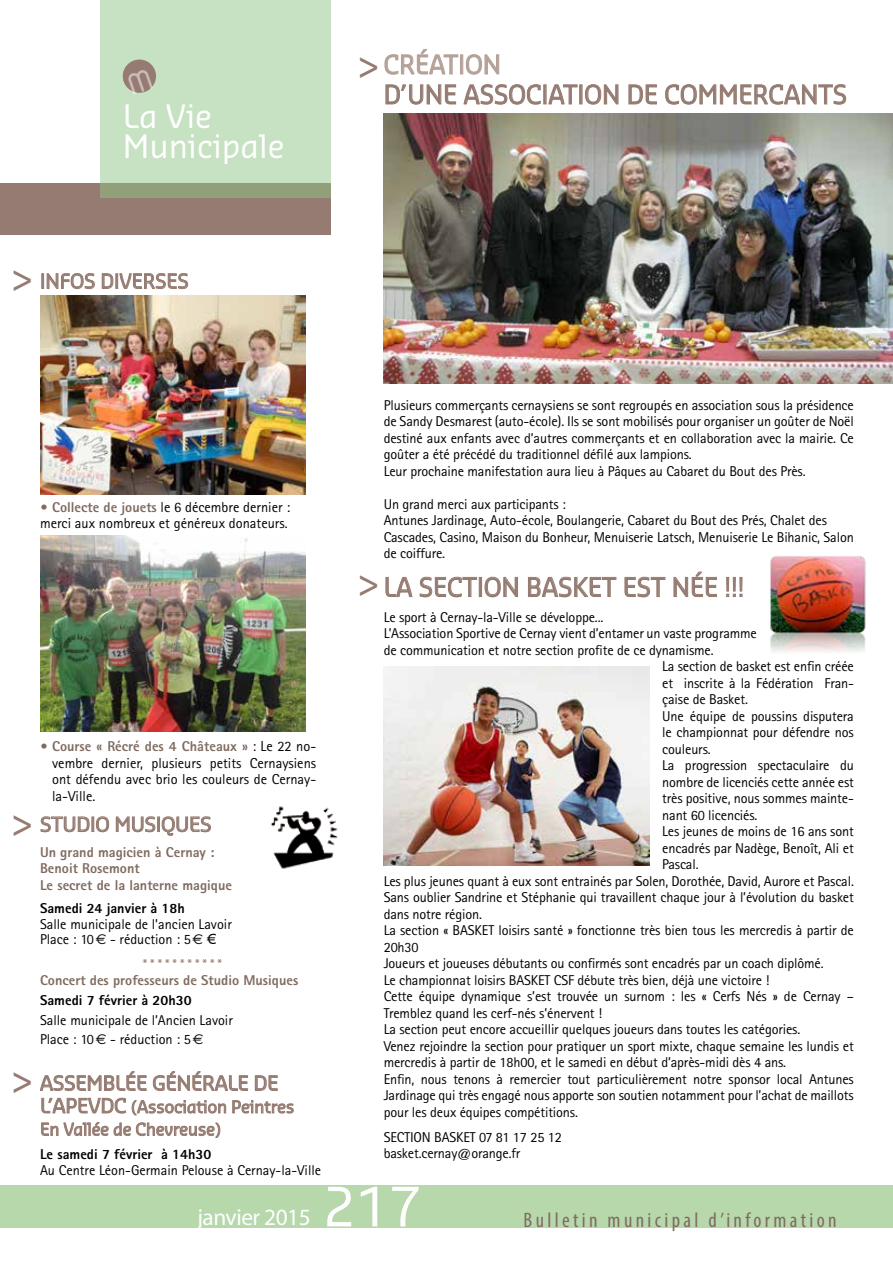
<style>
.page{position:relative;width:893px;height:1263px;background:#fff}
.page>*{position:absolute;margin:0;border:0;box-sizing:border-box;transform-origin:0 0}
.t1{font:52.8px "Sansa";color:#fff}
.t2{font:39px "Sansa";color:#957b71}
.t3{font:31.5px/30px "Sansa";color:#fff}
.t4{font:25.5px "Sansa";color:#957b71;scale:.95 1}
.t5{font:25.5px "Sansa";color:#b4a198;scale:.95 1}
.t6{font:23.4px "Myriad Pro";letter-spacing:-.02em;color:#fff}
.t7{font:condensed 21px "Myriad Pro";letter-spacing:.16em;color:#806b61}
.t8{font:19.5px "Sansa";letter-spacing:-.01em;color:#957b71}
.t9{font:16.5px/22.5px "Sansa";letter-spacing:-.01em;color:#957b71}
.t10{font:14.4px/16.5px "Rotis Sans Serif";color:#000}
.t11{font:14.25px/16.5px "Rotis Sans Serif";letter-spacing:-.01em;color:#000}
.t12{font:800 14.25px/16.5px "Rotis Sans Serif";color:#806b61}
.t13{font:800 14.25px "Rotis Sans Serif";color:#000}
.t14{font:14.25px "Rotis Sans Serif";color:#957b71}
.s1{font-weight:800;font-size:14.25px;color:#806b61}
.s2{font-weight:400;font-size:14.4px;color:#000}
.s3{font-family:"Euro Sans"}
.s4{font-size:19.5px}
</style>
<div class="page">
<div style="left:0;top:1185px;width:893px;height:43px;background:#b6d8ab"></div>
<div style="left:0;top:183px;width:330px;height:52px;background:#957b71"></div>
<svg style="left:384px;top:49px;width:74px;height:26px"></svg>
<div style="left:460px;top:55px;width:3px;height:19px;border:1px solid #b4a198"></div>
<svg style="left:466px;top:54px;width:33px;height:21px"></svg>
<svg style="left:385px;top:84px;width:71px;height:21px"></svg>
<svg style="left:463px;top:84px;width:78px;height:21px"></svg>
<div style="left:543px;top:85px;width:3px;height:19px;border:1px solid #957b71"></div>
<svg style="left:548px;top:84px;width:30px;height:21px"></svg>
<div style="left:579px;top:85px;width:3px;height:19px;border:1px solid #957b71"></div>
<svg style="left:585px;top:84px;width:34px;height:21px"></svg>
<svg style="left:628px;top:84px;width:29px;height:21px"></svg>
<svg style="left:665px;top:84px;width:181px;height:21px"></svg>
<svg style="left:385px;top:577px;width:27px;height:20px"></svg>
<svg style="left:420px;top:577px;width:57px;height:20px"></svg>
<div style="left:479px;top:577px;width:3px;height:20px;border:1px solid #957b71"></div>
<svg style="left:485px;top:577px;width:33px;height:20px"></svg>
<svg style="left:528px;top:577px;width:88px;height:20px"></svg>
<svg style="left:624px;top:577px;width:42px;height:20px"></svg>
<svg style="left:673px;top:571px;width:44px;height:26px"></svg>
<svg style="left:726px;top:577px;width:16px;height:20px"></svg>
<svg style="left:100px;top:0;width:230px;height:198px;background:#c2dcbc"></svg>
<div style="left:123px;top:60px;width:33px;height:33px;background:#957b71;border-radius:50%"></div>
<div style="left:41px;top:274px;width:3px;height:15px;border:1px solid #957b71"></div>
<svg style="left:47px;top:273px;width:48px;height:16px"></svg>
<svg style="left:102px;top:273px;width:86px;height:16px"></svg>
<svg style="left:40px;top:816px;width:69px;height:16px"></svg>
<svg style="left:116px;top:816px;width:40px;height:16px"></svg>
<div style="left:157px;top:817px;width:3px;height:15px;border:1px solid #957b71"></div>
<svg style="left:162px;top:816px;width:49px;height:20px"></svg>
<svg style="left:40px;top:1071px;width:107px;height:20px"></svg>
<svg style="left:153px;top:1071px;width:95px;height:20px"></svg>
<svg style="left:255px;top:1075px;width:23px;height:16px"></svg>
<svg style="left:41px;top:1097px;width:85px;height:17px"></svg>
<svg style="left:132px;top:1100px;width:94px;height:16px"></svg>
<svg style="left:232px;top:1100px;width:62px;height:14px"></svg>
<svg style="left:41px;top:1122px;width:179px;height:16px"></svg>
<img style="left:770px;top:556px;width:96px;height:96px">
<img style="left:271px;top:806px;width:67px;height:63px">
<img style="left:384px;top:666px;width:265px;height:199px">
<img style="left:40px;top:295px;width:266px;height:199px">
<img style="left:40px;top:536px;width:266px;height:195px">
<img style="left:384px;top:113px;width:509px;height:270px">
<svg style="left:127px;top:86px;width:26px;height:9px"></svg>
<h3 class="t3" style="left:123px;top:100px;width:163px">La Vie<br>Municipale</h3>
<h2 class="t2" style="left:10px;top:257px;width:26px">&gt;</h2>
<h3 class="t8" style="left:40px;top:269px;width:150px">INFOS DIVERSES</h3>
<h3 class="t5" style="left:384px;top:49px;width:104px">CR éATION</h3>
<h3 class="t4" style="left:384px;top:79px;width:43px">D’UNE</h3>
<h3 class="t4" style="left:464px;top:79px;width:405px">ASSOC IATION DE CO MMERCANTS</h3>
<h2 class="t2" style="left:357px;top:44px;width:26px">&gt;</h2>
<h2 class="t2" style="left:10px;top:801px;width:26px">&gt;</h2>
<h2 class="t2" style="left:10px;top:1058px;width:26px">&gt;</h2>
<p class="t10" style="left:40px;top:498px;width:252px"><span class="s1">• Collecte de jouets</span> le 6 décembre dernier : merci aux nombreux et généreux donateurs.</p>
<p class="t12" style="left:40px;top:738px;width:278px">• Course « Récré des 4 Châteaux » <span class="s2">: Le 22 no-</span></p>
<p class="t10" style="left:52px;top:754px;width:266px;text-align:justify">vembre dernier, plusieurs petits Cernaysiens ont défendu avec brio les couleurs de Cernay&shy;la-Ville.</p>
<h3 class="t8" style="left:40px;top:812px;width:25px">STUD</h3>
<h3 class="t8" style="left:90px;top:812px;width:123px">IO MUSIQUES</h3>
<p class="t12" style="left:40px;top:843px;width:194px">Un grand magicien à Cernay :<br>Benoit Rosemont<br>Le secret de la lanterne magique</p>
<p class="t13" style="left:40px;top:899px;width:146px">Samedi 24 janvier à 18h</p>
<p class="t11" style="left:40px;top:916px;width:193px;line-height:15.3px">Salle municipale de l’ancien Lavoir<br>Place : 10<span class="s3">€</span> - réduction : 5<span class="s3">€</span></p>
<p class="t14" style="left:143px;top:956px;width:81px">***********</p>
<p class="t12" style="left:40px;top:972px;width:260px">Concert des professeurs de Studio Musiques</p>
<p class="t13" style="left:40px;top:991px;width:153px">Samedi 7 février à 20h30</p>
<p class="t11" style="left:40px;top:1010px;width:194px;line-height:19.5px">Salle municipale de l’Ancien Lavoir<br>Place : 10<span class="s3">€</span> - réduction : 5<span class="s3">€</span></p>
<h3 class="t8" style="left:40px;top:1071px;width:240px">Assem blée Générale de</h3>
<p class="t9" style="left:40px;top:1095px;width:256px"><span class="s4">l’APEVDC</span> (Association Peintres<br>En Vallée de Chevreuse)</p>
<p class="t13" style="left:40px;top:1145px;width:173px">Le samedi 7 février à 14h30</p>
<p class="t11" style="left:40px;top:1161px;width:283px">Au Centre Léon-Germain Pelouse à Cernay-la-Ville</p>
<p class="t11" style="left:384px;top:396px;width:472px">Plusieurs commerçants cernaysiens se sont regroupés en association sous la présidence de Sandy Desmarest (auto-école). Ils se sont mobilisés pour organiser un goûter de Noël destiné aux enfants avec d’autres commerçants et en collaboration avec la mairie. Ce goûter a été précédé du traditionnel défilé aux lampions.<br>Leur prochaine manifestation aura lieu à Pâques au Cabaret du Bout des Près.</p>
<p class="t11" style="left:384px;top:495px;width:472px">Un grand merci aux participants :<br>Antunes Jardinage, Auto-école, Boulangerie, Cabaret du Bout des Prés, Chalet des Cascades, Casino, Maison du Bonheur, Menuiserie Latsch, Menuiserie Le Bihanic, Salon de coiffure.</p>
<h3 class="t4" style="left:384px;top:571px;width:381px">La section basket est née !!!</h3>
<p class="t11" style="left:384px;top:608px;width:221px">Le sport à Cernay-la-Ville se développe...</p>
<p class="t11" style="left:384px;top:625px;width:375px">L’Association Sportive de Cernay vient d’entamer un vaste programme</p>
<p class="t11" style="left:384px;top:641px;width:331px">de communication et notre section profite de ce dynamisme.</p>
<p class="t11" style="left:662px;top:658px;width:193px">La section de basket est enfin créée</p>
<p class="t11" style="left:662px;top:674px;width:193px">et inscrite à la Fédération Fran-</p>
<p class="t11" style="left:662px;top:691px;width:87px">çaise de Basket.</p>
<p class="t11" style="left:662px;top:707px;width:193px">Une équipe de poussins disputera</p>
<p class="t11" style="left:662px;top:724px;width:193px">le championnat pour défendre nos</p>
<p class="t11" style="left:662px;top:740px;width:50px">couleurs.</p>
<p class="t11" style="left:662px;top:757px;width:193px">La progression spectaculaire du</p>
<p class="t11" style="left:662px;top:773px;width:193px">nombre de licenciés cette année est</p>
<p class="t11" style="left:662px;top:790px;width:193px">très positive, nous sommes mainte-</p>
<p class="t11" style="left:662px;top:806px;width:97px">nant 60 licenciés.</p>
<p class="t11" style="left:662px;top:823px;width:193px">Les jeunes de moins de 16 ans sont</p>
<p class="t11" style="left:662px;top:839px;width:193px">encadrés par Nadège, Benoît, Ali et</p>
<p class="t11" style="left:662px;top:856px;width:38px">Pascal.</p>
<p class="t11" style="left:384px;top:872px;width:472px">Les plus jeunes quant à eux sont entrainés par Solen, Dorothée, David, Aurore et Pascal.</p>
<p class="t11" style="left:384px;top:889px;width:472px">Sans oublier Sandrine et Stéphanie qui travaillent chaque jour à l’évolution du basket</p>
<p class="t11" style="left:384px;top:905px;width:100px">dans notre région.</p>
<p class="t11" style="left:384px;top:922px;width:472px">La section « BASKET loisirs santé » fonctionne très bien tous les mercredis à partir de</p>
<p class="t11" style="left:384px;top:938px;width:37px">20h30</p>
<p class="t11" style="left:384px;top:955px;width:441px">Joueurs et joueuses débutants ou confirmés sont encadrés par un coach diplômé.</p>
<p class="t11" style="left:384px;top:971px;width:387px">Le championnat loisirs BASKET CSF débute très bien, déjà une victoire !</p>
<p class="t11" style="left:384px;top:988px;width:472px">Cette équipe dynamique s’est trouvée un surnom : les « Cerfs Nés » de Cernay –</p>
<p class="t11" style="left:384px;top:1004px;width:220px">Tremblez quand les cerf-nés s’énervent !</p>
<p class="t11" style="left:384px;top:1021px;width:418px">La section peut encore accueillir quelques joueurs dans toutes les catégories.</p>
<p class="t11" style="left:384px;top:1037px;width:472px">Venez rejoindre la section pour pratiquer un sport mixte, chaque semaine les lundis et</p>
<p class="t11" style="left:384px;top:1054px;width:404px">mercredis à partir de 18h00, et le samedi en début d’après-midi dès 4 ans.</p>
<p class="t11" style="left:384px;top:1070px;width:472px">Enfin, nous tenons à remercier tout particulièrement notre sponsor local Antunes</p>
<p class="t11" style="left:384px;top:1087px;width:472px">Jardinage qui très engagé nous apporte son soutien notamment pour l’achat de maillots</p>
<p class="t11" style="left:384px;top:1103px;width:196px">pour les deux équipes compétitions.</p>
<p class="t11" style="left:384px;top:1128px;width:180px">SECTION BASKET 07 81 17 25 12 basket.cernay@orange.fr</p>
<h2 class="t2" style="left:357px;top:561px;width:26px">&gt;</h2>
<h3 class="t6" style="left:197px;top:1203px;width:115px">janvier 2015</h3>
<h1 class="t1" style="left:323px;top:1174px;width:101px">217</h1>
<h3 class="t7" style="left:524px;top:1207px;width:314px">Bulletin municipal d’information</h3>
</div>
